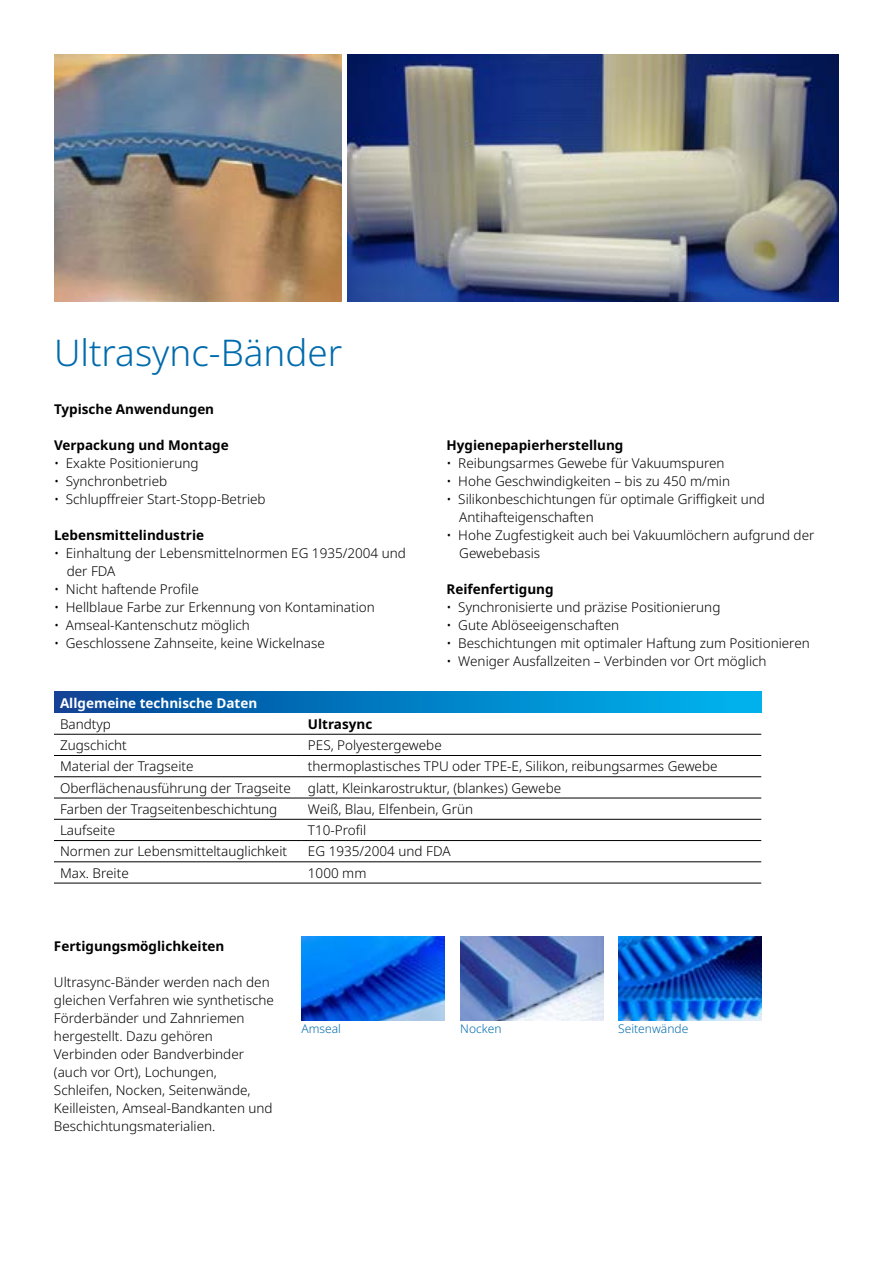
<style>
.page{position:relative;width:893px;height:1263px;background:#fff}
.page>*{position:absolute;margin:0;border:0;box-sizing:border-box;transform-origin:0 0}
.t1{font:300 36.75px "Noto Sans";color:#006bac}
.t2{font:300 13.5px/18px "Noto Sans";color:#000}
.t3{font:700 13.5px "Noto Sans";color:#000}
.t4{font:700 13.5px "Noto Sans";color:#fff}
.t5{font:300 12px "Noto Sans";color:#006bac}
</style>
<div class="page">
<div style="left:54px;top:692px;width:707px;height:21px;background:linear-gradient(to right,#064395,#00b7f0)"></div>
<hr style="left:54px;top:734px;width:248px;height:1px;background:#000">
<hr style="left:302px;top:734px;width:459px;height:1px;background:#000">
<hr style="left:54px;top:755px;width:248px;height:1px;background:#000">
<hr style="left:302px;top:755px;width:459px;height:1px;background:#000">
<hr style="left:54px;top:776px;width:248px;height:1px;background:#000">
<hr style="left:302px;top:776px;width:459px;height:1px;background:#000">
<hr style="left:54px;top:798px;width:248px;height:1px;background:#000">
<hr style="left:302px;top:798px;width:459px;height:1px;background:#000">
<hr style="left:54px;top:819px;width:248px;height:1px;background:#000">
<hr style="left:302px;top:819px;width:459px;height:1px;background:#000">
<hr style="left:54px;top:840px;width:248px;height:1px;background:#000">
<hr style="left:302px;top:840px;width:459px;height:1px;background:#000">
<hr style="left:54px;top:861px;width:248px;height:1px;background:#000">
<hr style="left:302px;top:861px;width:459px;height:1px;background:#000">
<hr style="left:54px;top:883px;width:248px;height:1px;background:#000">
<hr style="left:302px;top:883px;width:459px;height:1px;background:#000">
<img style="left:347px;top:54px;width:492px;height:248px">
<img style="left:54px;top:54px;width:288px;height:248px">
<img style="left:301px;top:937px;width:143px;height:83px">
<img style="left:460px;top:937px;width:143px;height:83px">
<img style="left:618px;top:937px;width:143px;height:83px">
<h1 class="t1" style="left:54px;top:327px;width:290px">Ultrasync-Bänder</h1>
<p class="t3" style="left:54px;top:400px;width:162px">Typische Anwendungen</p>
<p class="t3" style="left:54px;top:436px;width:176px">Verpackung und Montage</p>
<p class="t2" style="left:54px;top:455px;width:146px">• Exakte Positionierung</p>
<p class="t2" style="left:54px;top:473px;width:115px">• Synchronbetrieb</p>
<p class="t2" style="left:54px;top:491px;width:213px">• Schlupffreier Start-Stopp-Betrieb</p>
<p class="t3" style="left:54px;top:526px;width:152px">Lebensmittelindustrie</p>
<p class="t2" style="left:67px;top:545px;width:341px;text-indent:-13px">• Einhaltung der Lebensmittelnormen EG 1935/2004 und der FDA</p>
<p class="t2" style="left:54px;top:581px;width:146px">• Nicht haftende Profile</p>
<p class="t2" style="left:54px;top:599px;width:322px">• Hellblaue Farbe zur Erkennung von Kontamination</p>
<p class="t2" style="left:54px;top:617px;width:197px">• Amseal-Kantenschutz möglich</p>
<p class="t2" style="left:54px;top:635px;width:272px">• Geschlossene Zahnseite, keine Wickelnase</p>
<p class="t3" style="left:446px;top:436px;width:179px">Hygienepapierherstellung</p>
<p class="t2" style="left:446px;top:455px;width:280px">• Reibungsarmes Gewebe für Vakuumspuren</p>
<p class="t2" style="left:446px;top:473px;width:285px">• Hohe Geschwindigkeiten – bis zu 450 m/min</p>
<p class="t2" style="left:459px;top:491px;width:307px;text-indent:-13px">• Silikonbeschichtungen für optimale Griffigkeit und<br>Antihafteigenschaften</p>
<p class="t2" style="left:459px;top:526px;width:357px;text-indent:-13px">• Hohe Zugfestigkeit auch bei Vakuumlöchern aufgrund der<br>Gewebebasis</p>
<p class="t3" style="left:446px;top:580px;width:109px">Reifenfertigung</p>
<p class="t2" style="left:446px;top:598px;width:275px">• Synchronisierte und präzise Positionierung</p>
<p class="t2" style="left:446px;top:616px;width:174px">• Gute Ablöseeigenschaften</p>
<p class="t2" style="left:446px;top:634px;width:365px">• Beschichtungen mit optimaler Haftung zum Positionieren</p>
<p class="t2" style="left:446px;top:652px;width:322px">• Weniger Ausfallzeiten – Verbinden vor Ort möglich</p>
<p class="t4" style="left:60px;top:693px;width:199px">Allgemeine technische Daten</p>
<p class="t2" style="left:60px;top:715px;width:52px">Bandtyp</p>
<p class="t3" style="left:308px;top:714px;width:66px">Ultrasync</p>
<p class="t2" style="left:60px;top:736px;width:68px">Zugschicht</p>
<p class="t2" style="left:308px;top:736px;width:135px">PES, Polyestergewebe</p>
<p class="t2" style="left:60px;top:758px;width:135px">Material der Tragseite</p>
<p class="t2" style="left:308px;top:758px;width:411px">thermoplastisches TPU oder TPE-E, Silikon, reibungsarmes Gewebe</p>
<p class="t2" style="left:60px;top:779px;width:232px">Oberflächenausführung der Tragseite</p>
<p class="t2" style="left:308px;top:779px;width:255px">glatt, Kleinkarostruktur, (blankes) Gewebe</p>
<p class="t2" style="left:60px;top:800px;width:219px">Farben der Tragseitenbeschichtung</p>
<p class="t2" style="left:308px;top:800px;width:167px">Weiß, Blau, Elfenbein, Grün</p>
<p class="t2" style="left:60px;top:821px;width:57px">Laufseite</p>
<p class="t2" style="left:308px;top:821px;width:60px">T10-Profil</p>
<p class="t2" style="left:60px;top:843px;width:229px">Normen zur Lebensmitteltauglichkeit</p>
<p class="t2" style="left:308px;top:843px;width:144px">EG 1935/2004 und FDA</p>
<p class="t2" style="left:60px;top:864px;width:70px">Max. Breite</p>
<p class="t2" style="left:308px;top:864px;width:60px">1000 mm</p>
<p class="t3" style="left:54px;top:936px;width:172px">Fertigungsmöglichkeiten</p>
<p class="t2" style="left:54px;top:973px;width:221px">Ultrasync-Bänder werden nach den gleichen Verfahren wie synthetische<br>Förderbänder und Zahnriemen hergestellt. Dazu gehören<br>Verbinden oder Bandverbinder (auch vor Ort), Lochungen,<br>Schleifen, Nocken, Seitenwände,<br>Keilleisten, Amseal-Bandkanten und<br>Beschichtungsmaterialien.</p>
<p class="t5" style="left:302px;top:1020px;width:41px">Amseal</p>
<p class="t5" style="left:460px;top:1020px;width:43px">Nocken</p>
<p class="t5" style="left:618px;top:1020px;width:72px">Seitenwände</p>
</div>
